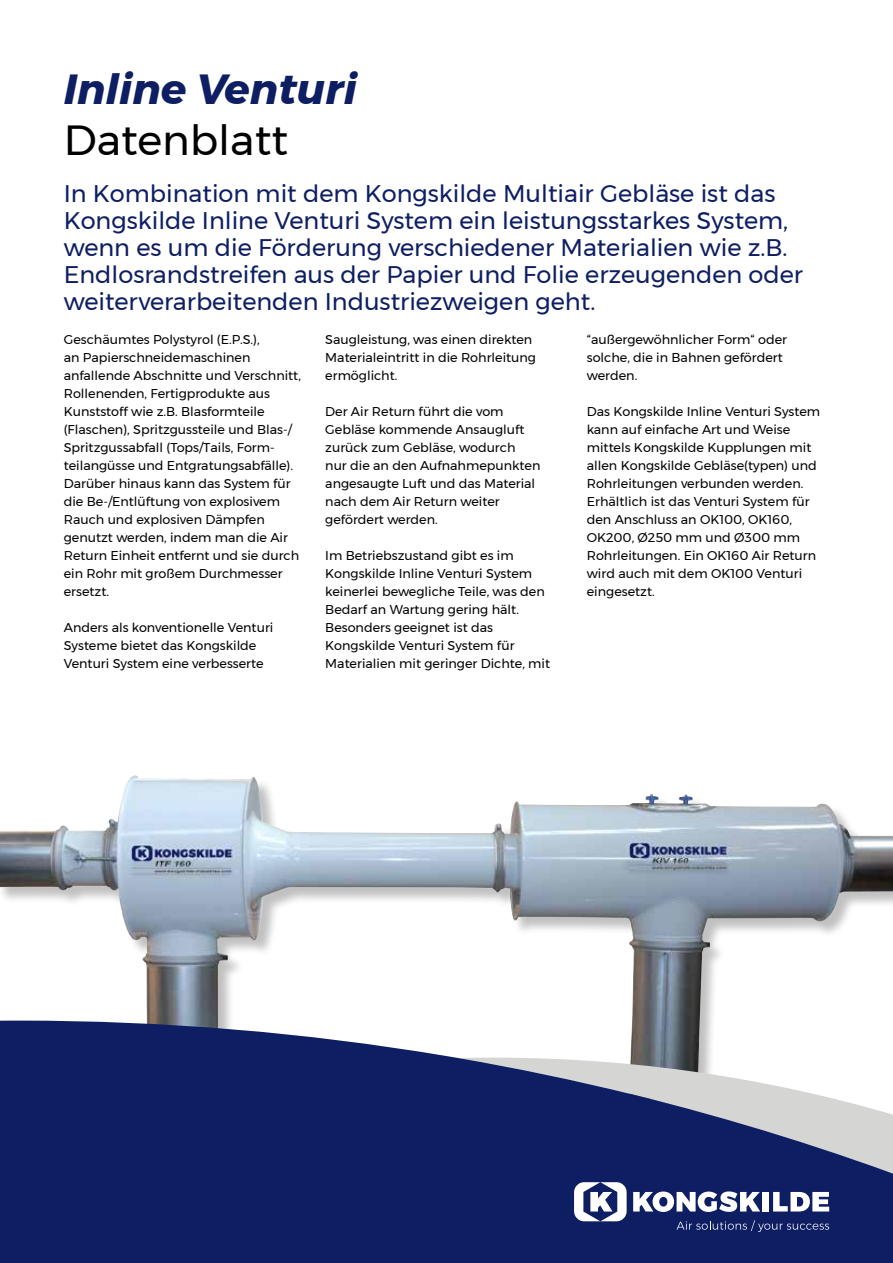
<style>
.page{position:relative;width:893px;height:1263px;background:#fff}
.page>*{position:absolute;margin:0;border:0;box-sizing:border-box;transform-origin:0 0}
.t1{font:italic 700 42px "Montserrat";color:#0e1e63}
.t2{font:42px "Montserrat";color:#000}
.t3{font:24px/27px "Montserrat";color:#0e1e63}
.t4{font:12.75px/18px "Montserrat";color:#000}
</style>
<div class="page">
<img style="left:0;top:775px;width:893px;height:245px">
<svg style="left:0;top:1020px;width:893px;height:243px;background:#3b487e"></svg>
<svg style="left:633px;top:1191px;width:127px;height:21px"></svg>
<div style="left:763px;top:1192px;width:6px;height:19px;background:#fff"></div>
<svg style="left:773px;top:1192px;width:56px;height:19px"></svg>
<svg style="left:676px;top:1220px;width:153px;height:12px;background:#2d3b77"></svg>
<svg style="left:574px;top:1182px;width:53px;height:39px"></svg>
<h1 class="t1" style="left:64px;top:56px;width:295px">Inline Venturi</h1>
<h1 class="t2" style="left:64px;top:108px;width:226px">Datenblatt</h1>
<p class="t3" style="left:64px;top:180px;width:741px">In Kombination mit dem Kongskilde Multiair Gebläse ist das Kongskilde Inline Venturi System ein leistungsstarkes System, wenn es um die Förderung verschiedener Materialien wie z.B.<br>Endlosrandstreifen aus der Papier und Folie erzeugenden oder weiterverarbeitenden Industriezweigen geht.</p>
<p class="t4" style="left:64px;top:330px;width:239px">Geschäumtes Polystyrol (E.P.S.),<br>an Papierschneidemaschinen anfallende Abschnitte und Verschnitt, Rollenenden, Fertigprodukte aus Kunststoff wie z.B. Blasformteile (Flaschen), Spritzgussteile und Blas-/ Spritzgussabfall (Tops/Tails, Form&shy;teilangüsse und Entgratungsabfälle).<br>Darüber hinaus kann das System für die Be-/Entlüftung von explosivem Rauch und explosiven Dämpfen genutzt werden, indem man die Air Return Einheit entfernt und sie durch ein Rohr mit großem Durchmesser ersetzt.</p>
<p class="t4" style="left:64px;top:618px;width:211px">Anders als konventionelle Venturi<br>Systeme bietet das Kongskilde<br>Venturi System eine verbesserte</p>
<p class="t4" style="left:325px;top:330px;width:212px">Saugleistung, was einen direkten<br>Materialeintritt in die Rohrleitung ermöglicht.</p>
<p class="t4" style="left:325px;top:402px;width:217px">Der Air Return führt die vom<br>Gebläse kommende Ansaugluft zurück zum Gebläse, wodurch<br>nur die an den Aufnahmepunkten angesaugte Luft und das Material nach dem Air Return weiter gefördert werden.</p>
<p class="t4" style="left:325px;top:546px;width:226px">Im Betriebszustand gibt es im<br>Kongskilde Inline Venturi System keinerlei bewegliche Teile, was den<br>Bedarf an Wartung gering hält.<br>Besonders geeignet ist das<br>Kongskilde Venturi System für<br>Materialien mit geringer Dichte, mit</p>
<p class="t4" style="left:587px;top:330px;width:202px">“außergewöhnlicher Form“ oder solche, die in Bahnen gefördert werden.</p>
<p class="t4" style="left:587px;top:402px;width:235px">Das Kongskilde Inline Venturi System kann auf einfache Art und Weise mittels Kongskilde Kupplungen mit allen Kongskilde Gebläse(typen) und<br>Rohrleitungen verbunden werden.<br>Erhältlich ist das Venturi System für den Anschluss an OK100, OK160,<br>OK200, Ø250 mm und Ø300 mm<br>Rohrleitungen. Ein OK160 Air Return wird auch mit dem OK100 Venturi eingesetzt.</p>
</div>
